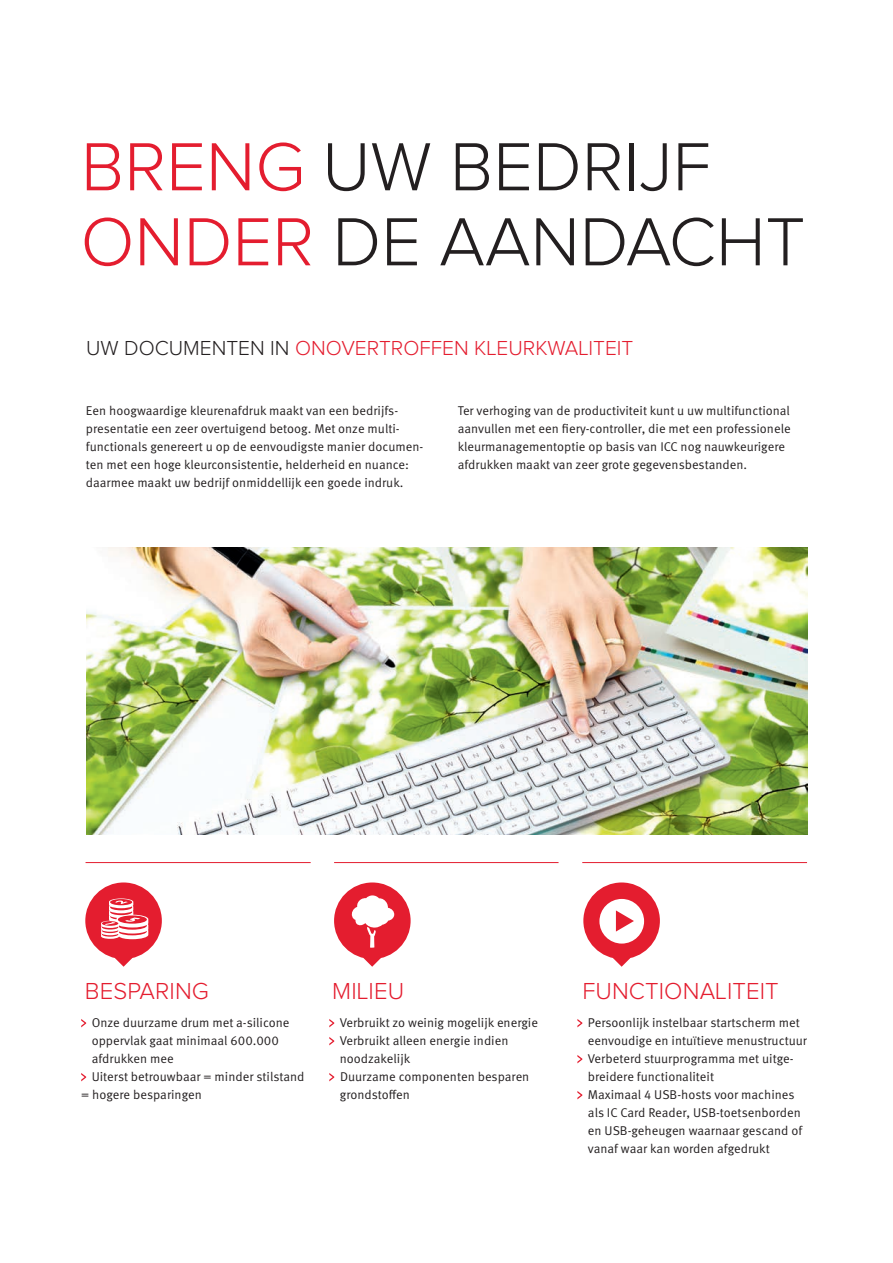
<style>
.page{position:relative;width:893px;height:1263px;background:#fff}
.page>*{position:absolute;margin:0;border:0;box-sizing:border-box;transform-origin:0 0}
.HL_31pt___ZA_32{font:300 70.5px/75px "Proxima Nova";color:#231f20}
.Zwischen-HL_2_8_5pt{font:300 24px "Proxima Nova";letter-spacing:.005em;color:#e41d2f}
.headline_2{font:300 21px "Proxima Nova";color:#e41d2f}
.Bulletpoint{font:12.75px/18px "Meta Pro Norm";color:#231f20}
.Copy_8_5_pt___ZA_12{font:12.75px/18px "Meta Pro Norm";color:#231f20}
.s1{color:#e41d2f}
.s2{color:#231f20}
</style>
<div class="page">
<img style="left:87px;top:547px;width:720px;height:287px">
<div style="left:583px;top:882px;width:77px;height:77px;background:#e41d2f;border-radius:50%"></div>
<svg style="left:613px;top:958px;width:18px;height:9px"></svg>
<div style="left:599px;top:899px;width:45px;height:44px;background:#fff;border-radius:50%"></div>
<svg style="left:616px;top:910px;width:18px;height:21px"></svg>
<div style="left:85px;top:882px;width:77px;height:77px;background:#e41d2f;border-radius:50%"></div>
<svg style="left:115px;top:958px;width:18px;height:9px"></svg>
<svg style="left:101px;top:898px;width:47px;height:41px"></svg>
<div style="left:334px;top:882px;width:77px;height:77px;background:#e41d2f;border-radius:50%"></div>
<svg style="left:351px;top:895px;width:44px;height:53px"></svg>
<svg style="left:363px;top:958px;width:18px;height:9px"></svg>
<hr style="left:86px;top:862px;width:225px;height:1px;background:#e41d2f">
<hr style="left:334px;top:862px;width:224px;height:1px;background:#e41d2f">
<hr style="left:582px;top:862px;width:225px;height:1px;background:#e41d2f">
<svg style="left:81px;top:1019px;width:5px;height:8px"></svg>
<svg style="left:81px;top:1073px;width:5px;height:8px"></svg>
<svg style="left:329px;top:1019px;width:5px;height:8px"></svg>
<svg style="left:329px;top:1037px;width:5px;height:8px"></svg>
<svg style="left:329px;top:1073px;width:5px;height:8px"></svg>
<svg style="left:577px;top:1019px;width:5px;height:8px"></svg>
<svg style="left:577px;top:1055px;width:5px;height:8px"></svg>
<svg style="left:577px;top:1091px;width:5px;height:8px"></svg>
<p class="HL_31pt___ZA_32" style="left:81px;top:132px;width:726px"><span class="s1">BRENG</span> UW BEDRIJF<br><span class="s1">ONDER</span> DE AANDACHT</p>
<p class="headline_2" style="left:86px;top:339px;width:549px"><span class="s2">UW DOCUMENTEN IN</span> ONOVERTROFFEN KLEURKWALITEIT</p>
<p class="Copy_8_5_pt___ZA_12" style="left:86px;top:401px;width:339px">Een hoogwaardige kleurenafdruk maakt van een bedrijfs&shy;presentatie een zeer overtuigend betoog. Met onze multi&shy;functionals genereert u op de eenvoudigste manier documen&shy;ten met een hoge kleurconsistentie, helderheid en nuance: daarmee maakt uw bedrijf onmiddellijk een goede indruk.</p>
<p class="Copy_8_5_pt___ZA_12" style="left:458px;top:401px;width:335px">Ter verhoging van de productiviteit kunt u uw multifunctional aanvullen met een fiery-controller, die met een professionele kleurmanagementoptie op basis van ICC nog nauwkeurigere afdrukken maakt van zeer grote gegevensbestanden.</p>
<p class="Zwischen-HL_2_8_5pt" style="left:85px;top:980px;width:125px">BESPARING</p>
<p class="Zwischen-HL_2_8_5pt" style="left:332px;top:980px;width:73px">MILIEU</p>
<p class="Zwischen-HL_2_8_5pt" style="left:582px;top:980px;width:198px">FUNCTIONALITEIT</p>
<p class="Bulletpoint" style="left:92px;top:1013px;width:199px">Onze duurzame drum met a-silicone oppervlak gaat minimaal 600.000 afdrukken mee</p>
<p class="Bulletpoint" style="left:81px;top:1067px;width:225px;text-indent:11px">Uiterst betrouwbaar = minder stilstand = hogere besparingen</p>
<p class="Bulletpoint" style="left:340px;top:1013px;width:200px">Verbruikt zo weinig mogelijk energie</p>
<p class="Bulletpoint" style="left:340px;top:1031px;width:170px">Verbruikt alleen energie indien noodzakelijk</p>
<p class="Bulletpoint" style="left:340px;top:1067px;width:191px">Duurzame componenten besparen</p>
<p class="Bulletpoint" style="left:340px;top:1085px;width:72px">grondstoffen</p>
<p class="Bulletpoint" style="left:588px;top:1013px;width:214px">Persoonlijk instelbaar startscherm met</p>
<p class="Bulletpoint" style="left:588px;top:1031px;width:220px">eenvoudige en intuïtieve menustructuur</p>
<p class="Bulletpoint" style="left:588px;top:1049px;width:207px">Verbeterd stuurprogramma met uitge&shy;breidere functionaliteit</p>
<p class="Bulletpoint" style="left:588px;top:1085px;width:216px">Maximaal 4 USB-hosts voor machines als IC Card Reader, USB-toetsenborden en USB-geheugen waarnaar gescand of vanaf waar kan worden afgedrukt</p>
</div>
